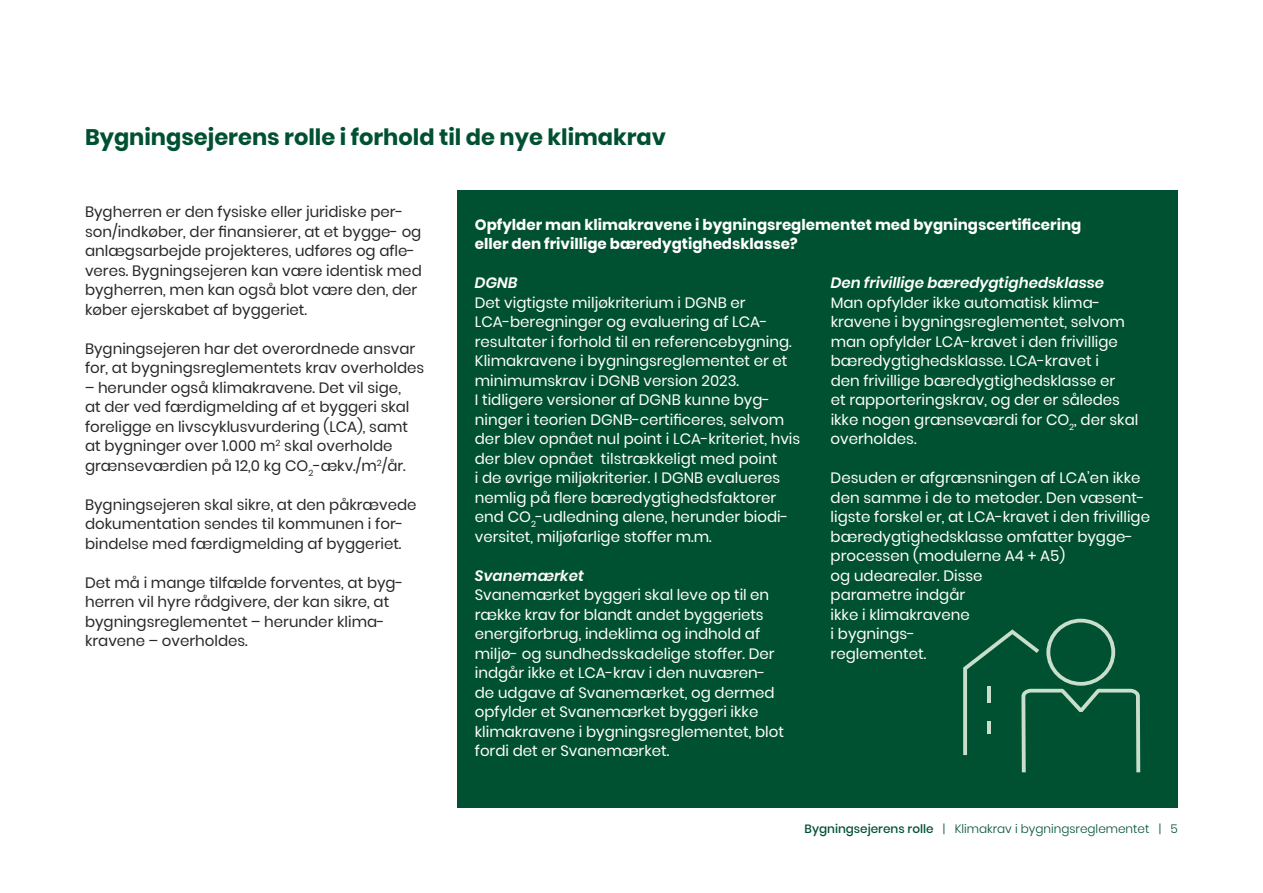
<style>
.page{position:relative;width:1263px;height:893px;background:#fff}
.page>*{position:absolute;margin:0;border:0;box-sizing:border-box;transform-origin:0 0}
.t1{font:700 22.5px "Poppins";color:#005132}
.t2{font:15px/19.5px "Poppins";color:#fff}
.t3{font:15px/19.5px "Poppins";color:#282828}
.t4{font:700 15px/19.5px "Poppins";color:#fff}
.t5{font:italic 600 15px "Poppins";color:#fff}
.t6{font:300 12px "Poppins";color:#005132}
.s1{font-weight:500}
</style>
<div class="page">
<div style="left:458px;top:190px;width:720px;height:618px;background:#005132"></div>
<svg style="left:963px;top:619px;width:177px;height:153px"></svg>
<hr style="left:987px;top:687px;width:4px;height:16px;background:#c9dfcb">
<hr style="left:987px;top:721px;width:4px;height:13px;background:#c9dfcb">
<h1 class="t1" style="left:85px;top:124px;width:583px">Bygningsejerens rolle i forhold til de nye klimakrav</h1>
<p class="t3" style="left:85px;top:202px;width:338px">Bygherren er den fysiske eller juridiske per&shy;son/indkøber, der finansierer, at et bygge- og anlægsarbejde projekteres, udføres og afle&shy;veres. Bygningsejeren kan være identisk med bygherren, men kan også blot være den, der køber ejerskabet af byggeriet.</p>
<p class="t3" style="left:85px;top:339px;width:341px">Bygningsejeren har det overordnede ansvar for, at bygningsreglementets krav overholdes</p>
<p class="t3" style="left:85px;top:378px;width:326px">– herunder også klimakravene. Det vil sige, at der ved færdigmelding af et byggeri skal foreligge en livscyklusvurdering (LCA), samt at bygninger over 1.000 m<sup>2</sup> skal overholde grænseværdien på 12,0 kg CO<sub>2</sub>-ækv./m<sup>2</sup>/år.</p>
<p class="t3" style="left:85px;top:495px;width:333px">Bygningsejeren skal sikre, at den påkrævede dokumentation sendes til kommunen i for&shy;bindelse med færdigmelding af byggeriet.</p>
<p class="t3" style="left:85px;top:573px;width:320px">Det må i mange tilfælde forventes, at byg&shy;herren vil hyre rådgivere, der kan sikre, at bygningsreglementet – herunder klima&shy;kravene – overholdes.</p>
<p class="t4" style="left:475px;top:215px;width:608px">Opfylder man klimakravene i bygningsreglementet med bygningscertificering eller den frivillige bæredygtighedsklasse?</p>
<p class="t5" style="left:475px;top:274px;width:44px">DGNB</p>
<p class="t2" style="left:475px;top:293px;width:327px">Det vigtigste miljøkriterium i DGNB er LCA-beregninger og evaluering af LCA&shy;resultater i forhold til en referencebygning.<br>Klimakravene i bygningsreglementet er et minimumskrav i DGNB version 2023.<br>I tidligere versioner af DGNB kunne byg&shy;ninger i teorien DGNB-certificeres, selvom der blev opnået nul point i LCA-kriteriet, hvis der blev opnået tilstrækkeligt med point<br>i de øvrige miljøkriterier. I DGNB evalueres nemlig på flere bæredygtighedsfaktorer end CO<sub>2</sub>-udledning alene, herunder biodi&shy;versitet, miljøfarlige stoffer m.m.</p>
<p class="t5" style="left:475px;top:567px;width:111px">Svanemærket</p>
<p class="t2" style="left:475px;top:585px;width:311px">Svanemærket byggeri skal leve op til en række krav for blandt andet byggeriets energiforbrug, indeklima og indhold af miljø- og sundhedsskadelige stoffer. Der indgår ikke et LCA-krav i den nuværen&shy;de udgave af Svanemærket, og dermed opfylder et Svanemærket byggeri ikke klimakravene i bygningsreglementet, blot fordi det er Svanemærket.</p>
<p class="t5" style="left:831px;top:274px;width:275px">Den frivillige bæredygtighedsklasse</p>
<p class="t2" style="left:831px;top:293px;width:309px">Man opfylder ikke automatisk klima&shy;kravene i bygningsreglementet, selvom man opfylder LCA-kravet i den frivillige bæredygtighedsklasse. LCA-kravet i<br>den frivillige bæredygtighedsklasse er<br>et rapporteringskrav, og der er således ikke nogen grænseværdi for CO<sub>2</sub>, der skal overholdes.</p>
<p class="t2" style="left:831px;top:468px;width:321px">Desuden er afgrænsningen af LCA’en ikke den samme i de to metoder. Den væsent&shy;ligste forskel er, at LCA-kravet i den frivillige bæredygtighedsklasse omfatter bygge&shy;processen (modulerne A4 + A5)<br>og udearealer. Disse<br>parametre indgår<br>ikke i klimakravene<br>i bygnings-<br>reglementet.</p>
<p class="t6" style="left:805px;top:822px;width:375px"><span class="s1">Bygningsejerens rolle</span> | Klimakrav i bygningsreglementet | 5</p>
</div>
